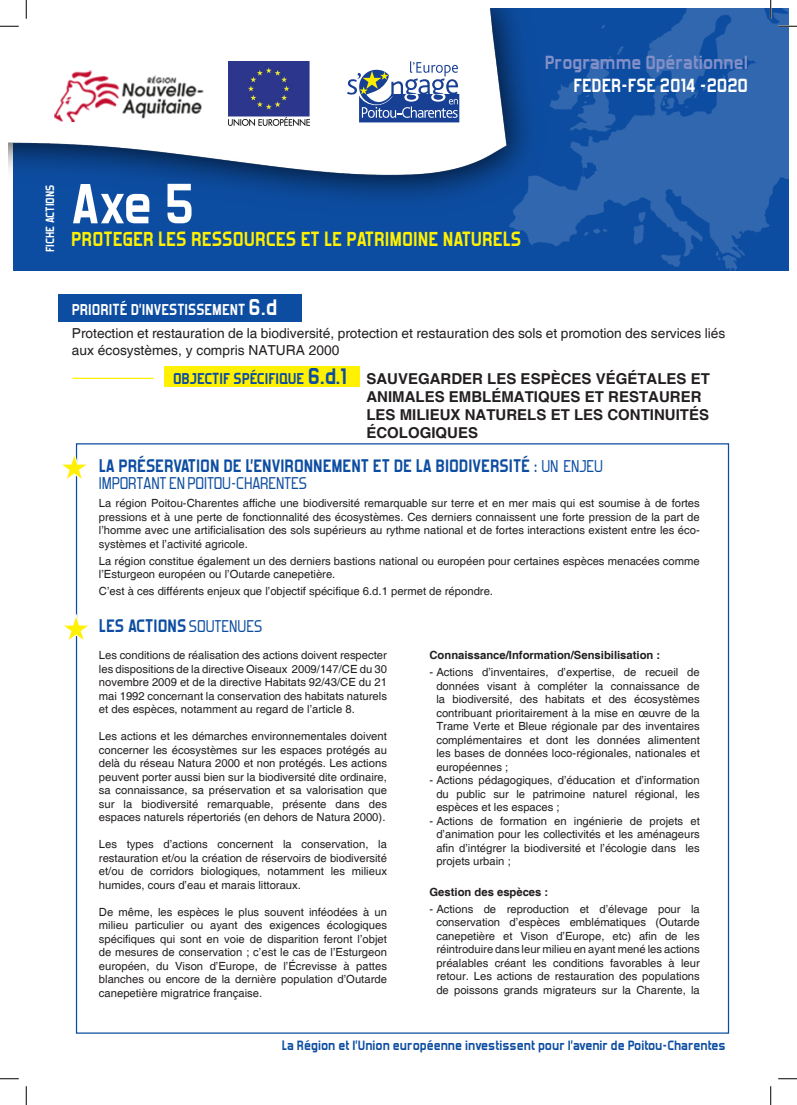
<style>
.page{position:relative;width:797px;height:1105px;background:#fff}
.page>*{position:absolute;margin:0;border:0;box-sizing:border-box;transform-origin:0 0}
.t1{font:700 62.5px "Forgotten Futurist";color:#fff}
.t2{font:700 22.5px "Forgotten Futurist";color:#fff101}
.t3{font:700 21.25px "Forgotten Futurist";color:#838fc7}
.t4{font:700 21.25px "Forgotten Futurist";color:#fff}
.t5{font:700 20px/17.5px "Forgotten Futurist";color:#0d4da1}
.t6{font:700 17.5px "Forgotten Futurist";color:#fff}
.t7{font:700 15px/18px "Helvetica";color:#231f20}
.t8{font:700 15px "Forgotten Futurist";color:#0d4da1}
.t9{font:13.75px/16.5px "Helvetica";color:#231f20}
.t10{font:700 13.25px "Forgotten Futurist";color:#fff}
.t11{font:11.25px/13.5px "Helvetica";color:#231f20;text-align:justify}
.t12{font:700 11.25px "Helvetica";color:#231f20}
.s1{font-size:25px}
.s2{font-family:"Forgotten Futurist";font-size:17.5px;color:#0d4da1}
.s3{font-family:"Forgotten Futurist";font-size:25px;color:#0d4da1}
.s4{font-weight:400}
</style>
<div class="page">
<div style="left:13px;top:9px;width:775px;height:262px;background:#0d4da1"></div>
<svg style="left:518px;top:9px;width:270px;height:249px;fill:#3167af"></svg>
<svg style="left:601px;top:25px;width:4px;height:4px"></svg>
<svg style="left:549px;top:46px;width:187px;height:221px"></svg>
<img style="left:715px;top:251px;width:22px;height:20px">
<img style="left:9px;top:9px;width:578px;height:221px">
<svg style="left:347px;top:61px;width:112px;height:61px"></svg>
<img style="left:228px;top:62px;width:82px;height:63px">
<div style="left:58px;top:294px;width:244px;height:28px;background:#0d4da1"></div>
<div style="left:164px;top:366px;width:196px;height:21px;background:#fff101"></div>
<hr style="left:72px;top:378px;width:82px;height:1px;background:#fff101">
<svg style="left:62px;top:451px;width:25px;height:32px"></svg>
<svg style="left:64px;top:612px;width:25px;height:32px"></svg>
<img style="left:46px;top:61px;width:166px;height:61px">
<svg style="left:0;top:25px;width:19px;height:2px"></svg>
<svg style="left:778px;top:25px;width:19px;height:2px"></svg>
<svg style="left:0;top:1078px;width:19px;height:1px"></svg>
<svg style="left:778px;top:1078px;width:19px;height:1px"></svg>
<svg style="left:25px;top:0;width:2px;height:19px"></svg>
<svg style="left:25px;top:1086px;width:2px;height:19px"></svg>
<svg style="left:770px;top:0;width:1px;height:19px"></svg>
<svg style="left:770px;top:1086px;width:1px;height:19px"></svg>
<p class="t3" style="left:545px;top:51px;width:205px">Programme Opérationnel</p>
<p class="t4" style="left:573px;top:75px;width:176px">FEDER-FSE 2014 -2020</p>
<p class="t10" style="left:43px;top:252px;width:69px;rotate:-90deg">FICHE ACTIONS</p>
<p class="t1" style="left:71px;top:172px;width:124px">Axe 5</p>
<p class="t2" style="left:71px;top:227px;width:451px">PROTEGER LES RESSOURCES ET LE PATRIMOINE NATURELS</p>
<p class="t6" style="left:72px;top:300px;width:207px">PRIORITÉ D’INVESTISSEMENT <span class="s1">6.d</span></p>
<p class="t9" style="left:72px;top:326px;width:655px">Protection et restauration de la biodiversité, protection et restauration des sols et promotion des services liés aux écosystèmes, y compris NATURA 2000</p>
<p class="t7" style="left:366px;top:370px;width:345px;text-indent:-193px"><span class="s2">OBJECTIF SPÉCIFIQUE</span> <span class="s3">6.d.1</span> SAUVEGARDER LES ESPÈCES VÉGÉTALES ET ANIMALES EMBLÉMATIQUES ET RESTAURER LES MILIEUX NATURELS ET LES CONTINUITÉS ÉCOLOGIQUES</p>
<p class="t5" style="left:99px;top:458px;width:505px">LA PRÉSERVATION DE L’ENVIRONNEMENT ET DE LA BIODIVERSITÉ : <span class="s4">UN ENJEU<br>IMPORTANT EN POITOU-CHARENTES</span></p>
<p class="t11" style="left:99px;top:497px;width:602px">La région Poitou-Charentes affiche une biodiversité remarquable sur terre et en mer mais qui est soumise à de fortes pressions et à une perte de fonctionnalité des écosystèmes. Ces derniers connaissent une forte pression de la part de l’homme avec une artificialisation des sols supérieurs au rythme national et de fortes interactions existent entre les éco&shy;systèmes et l’activité agricole.</p>
<p class="t11" style="left:99px;top:554px;width:602px">La région constitue également un des derniers bastions national ou européen pour certaines espèces menacées comme l’Esturgeon européen ou l’Outarde canepetière.</p>
<p class="t11" style="left:99px;top:585px;width:395px">C’est à ces différents enjeux que l’objectif spécifique 6.d.1 permet de répondre.</p>
<p class="t5" style="left:99px;top:617px;width:165px">LES ACTIONS <span class="s4">SOUTENUES</span></p>
<p class="t11" style="left:99px;top:649px;width:289px">Les conditions de réalisation des actions doivent respecter les dispositions de la directive Oiseaux 2009/147/CE du 30 novembre 2009 et de la directive Habitats 92/43/CE du 21 mai 1992 concernant la conservation des habitats naturels et des espèces, notamment au regard de l’article 8.</p>
<p class="t11" style="left:99px;top:730px;width:289px">Les actions et les démarches environnementales doivent concerner les écosystèmes sur les espaces protégés au delà du réseau Natura 2000 et non protégés. Les actions peuvent porter aussi bien sur la biodiversité dite ordinaire, sa connaissance, sa préservation et sa valorisation que sur la biodiversité remarquable, présente dans des espaces naturels répertoriés (en dehors de Natura 2000).</p>
<p class="t11" style="left:99px;top:838px;width:289px">Les types d’actions concernent la conservation, la restauration et/ou la création de réservoirs de biodiversité et/ou de corridors biologiques, notamment les milieux humides, cours d’eau et marais littoraux.</p>
<p class="t11" style="left:99px;top:905px;width:289px">De même, les espèces le plus souvent inféodées à un milieu particulier ou ayant des exigences écologiques spécifiques qui sont en voie de disparition feront l’objet de mesures de conservation ; c’est le cas de l’Esturgeon européen, du Vison d’Europe, de l’Écrevisse à pattes blanches ou encore de la dernière population d’Outarde canepetière migratrice française.</p>
<p class="t12" style="left:429px;top:648px;width:232px">Connaissance/Information/Sensibilisation :</p>
<p class="t11" style="left:436px;top:666px;width:265px;text-indent:-7px">- Actions d’inventaires, d’expertise, de recueil de données visant à compléter la connaissance de la biodiversité, des habitats et des écosystèmes contribuant prioritairement à la mise en œuvre de la Trame Verte et Bleue régionale par des inventaires complémentaires et dont les données alimentent les bases de données loco-régionales, nationales et européennes ;</p>
<p class="t11" style="left:436px;top:774px;width:265px;text-indent:-7px">- Actions pédagogiques, d’éducation et d’information du public sur le patrimoine naturel régional, les espèces et les espaces ;</p>
<p class="t11" style="left:436px;top:814px;width:265px;text-indent:-7px">- Actions de formation en ingénierie de projets et d’animation pour les collectivités et les aménageurs afin d’intégrer la biodiversité et l’écologie dans les projets urbain ;</p>
<p class="t12" style="left:429px;top:885px;width:120px">Gestion des espèces :</p>
<p class="t11" style="left:436px;top:902px;width:265px;text-indent:-7px">- Actions de reproduction et d’élevage pour la conservation d’espèces emblématiques (Outarde canepetière et Vison d’Europe, etc) afin de les réintroduire dans leur milieu en ayant mené les actions préalables créant les conditions favorables à leur retour. Les actions de restauration des populations de poissons grands migrateurs sur la Charente, la</p>
<p class="t8" style="left:282px;top:1037px;width:445px">La Région et l’Union européenne investissent pour l’avenir de Poitou-Charentes</p>
</div>
